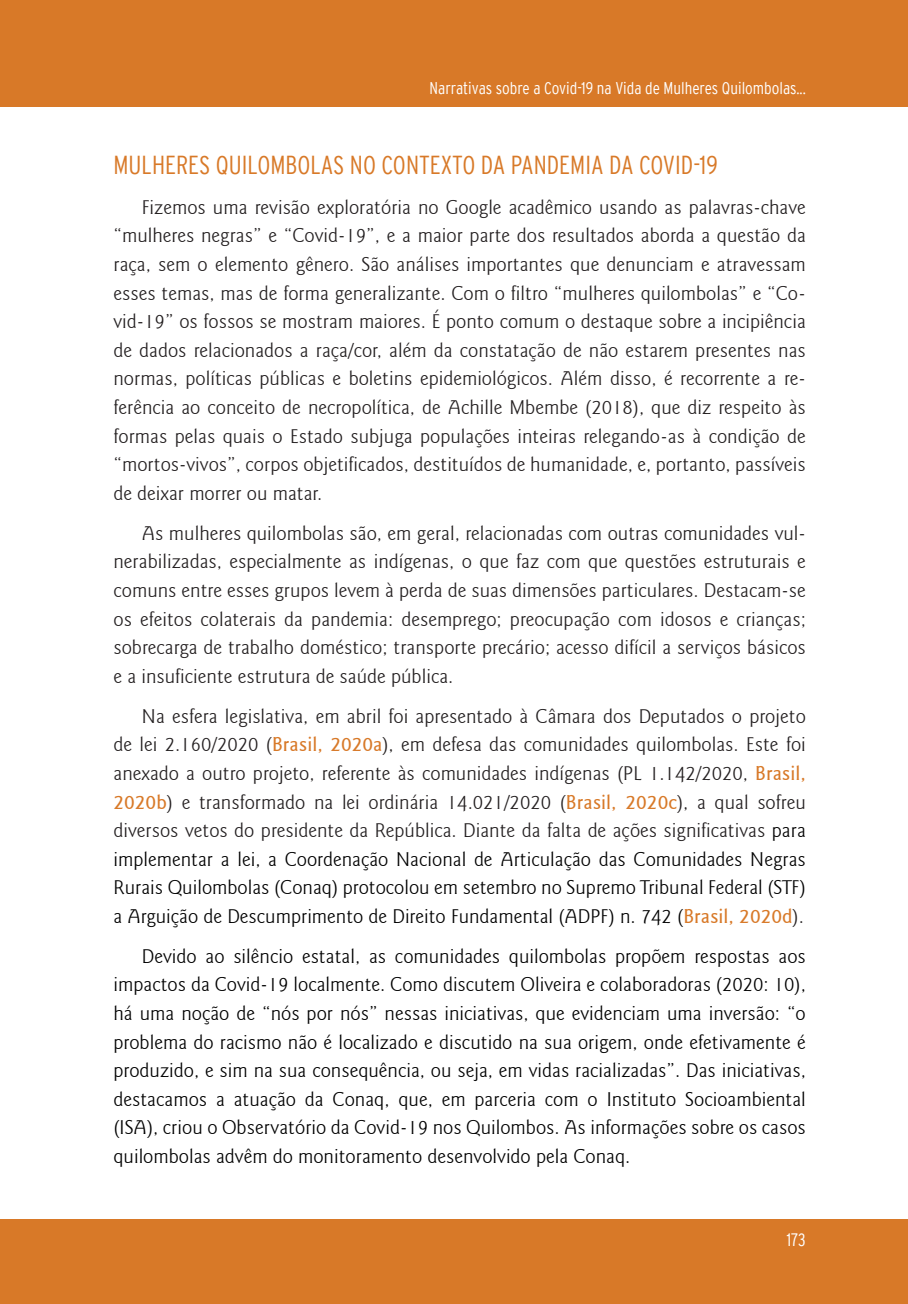
<style>
.page{position:relative;width:908px;height:1304px;background:#fff}
.page>*{position:absolute;margin:0;border:0;box-sizing:border-box;transform-origin:0 0}
.subiitulo_-_nivel_1{font:300 condensed 26px "Interstate";color:#d87928}
.corpo_do_texto{font:300 20px/28.6px "Goudy Sans IT Cby BT";color:#231f20;text-align:justify}
.corpo_do_texto-2{font:300 20px/28.6px "Goudy Sans IT Cby BT";color:#000;text-align:justify}
.t1{font:300 condensed 18px "Interstate";color:#fff}
.t2{font:300 condensed 17px "Interstate";color:#fff}
.s1{font-weight:500;color:#d87928}
.s2{color:#000}
</style>
<div class="page">
<div style="left:0;top:1219px;width:907px;height:85px;background:#d87928"></div>
<div style="left:0;top:0;width:907px;height:107px;background:#d87928"></div>
<p class="t2" style="left:429px;top:78px;width:377px">Narrativas sobre a Covid-19 na Vida de Mulheres Quilombolas...</p>
<p class="subiitulo_-_nivel_1" style="left:113px;top:150px;width:605px">MULHERES QUILOMBOLAS NO CONTEXTO DA PANDEMIA DA COVID-19</p>
<p class="corpo_do_texto" style="left:113px;top:193px;width:693px;text-indent:28px">Fizemos uma revisão exploratória no Google acadêmico usando as palavras-chave “mulheres negras” e “Covid-19”, e a maior parte dos resultados aborda a questão da raça, sem o elemento gênero. São análises importantes que denunciam e atravessam esses temas, mas de forma generalizante. Com o filtro “mulheres quilombolas” e “Co&shy;vid-19” os fossos se mostram maiores. É ponto comum o destaque sobre a incipiência de dados relacionados a raça/cor, além da constatação de não estarem presentes nas normas, políticas públicas e boletins epidemiológicos. Além disso, é recorrente a re&shy;ferência ao conceito de necropolítica, de Achille Mbembe (2018), que diz respeito às formas pelas quais o Estado subjuga populações inteiras relegando-as à condição de “mortos-vivos”, corpos objetificados, destituídos de humanidade, e, portanto, passíveis de deixar morrer ou matar.</p>
<p class="corpo_do_texto" style="left:113px;top:519px;width:693px;text-indent:28px">As mulheres quilombolas são, em geral, relacionadas com outras comunidades vul&shy;nerabilizadas, especialmente as indígenas, o que faz com que questões estruturais e comuns entre esses grupos levem à perda de suas dimensões particulares. Destacam-se os efeitos colaterais da pandemia: desemprego; preocupação com idosos e crianças; sobrecarga de trabalho doméstico; transporte precário; acesso difícil a serviços básicos e a insuficiente estrutura de saúde pública.</p>
<p class="corpo_do_texto" style="left:113px;top:702px;width:693px;text-indent:28px">Na esfera legislativa, em abril foi apresentado à Câmara dos Deputados o projeto de lei 2.160/2020 (<span class="s1">Brasil, 2020a</span>), em defesa das comunidades quilombolas. Este foi anexado a outro projeto, referente às comunidades indígenas (PL 1.142/2020, <span class="s1">Brasil, 2020b</span>) e transformado na lei ordinária 14.021/2020 (<span class="s1">Brasil, 2020c</span>), a qual sofreu diversos vetos do presidente da República. Diante da falta de ações significativas <span class="s2">para implementar a lei, a Coordenação Nacional de Articulação das Comunidades Negras Rurais Quilombolas (Conaq) protocolou em setembro no Supremo Tribunal Federal (STF) a Arguição de Descumprimento de Direito Fundamental (ADPF) n. 742 (</span><span class="s1">Brasil, 2020d</span>).</p>
<p class="corpo_do_texto-2" style="left:113px;top:942px;width:693px;text-indent:28px">Devido ao silêncio estatal, as comunidades quilombolas propõem respostas aos impactos da Covid-19 localmente. Como discutem Oliveira e colaboradoras (2020: 10), há uma noção de “nós por nós” nessas iniciativas, que evidenciam uma inversão: “o problema do racismo não é localizado e discutido na sua origem, onde efetivamente é produzido, e sim na sua consequência, ou seja, em vidas racializadas”. Das iniciativas, destacamos a atuação da Conaq, que, em parceria com o Instituto Socioambiental (ISA), criou o Observatório da Covid-19 nos Quilombos. As informações sobre os casos quilombolas advêm do monitoramento desenvolvido pela Conaq.</p>
<p class="t1" style="left:786px;top:1230px;width:21px">173</p>
</div>
